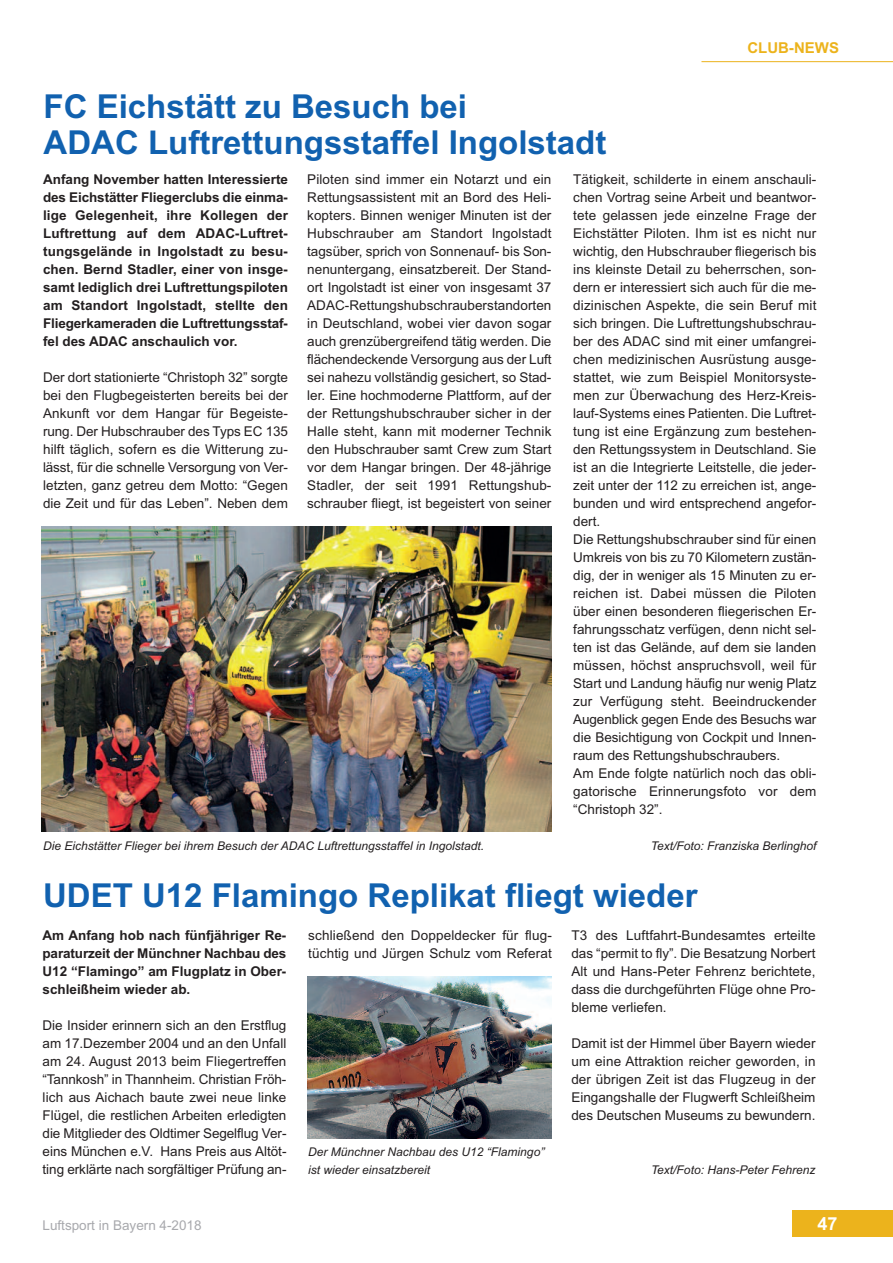
<style>
.page{position:relative;width:893px;height:1263px;background:#fff}
.page>*{position:absolute;margin:0;border:0;box-sizing:border-box;transform-origin:0 0}
.t1{font:700 33px/36.6px "Arial";color:#1161af}
.t2{font:700 18px "Arial";color:#fff}
.t3{font:700 15px "Arial";color:#ecb31c}
.t4{font:13.5px/18px "Arial";color:#231f20;text-align:justify}
.t5{font:700 13.5px/18px "Arial";color:#231f20;text-align:justify}
.t6{font:13.5px "Arial";color:#a8a9ad}
.t7{font:italic 12px/18px "Arial";color:#231f20}
</style>
<div class="page">
<div style="left:792px;top:1211px;width:101px;height:26px;background:#ecb31c"></div>
<hr style="left:701px;top:61px;width:192px;height:1px;background:#ecb31c">
<img style="left:42px;top:527px;width:510px;height:305px">
<img style="left:307px;top:977px;width:244px;height:161px">
<h1 class="t1" style="left:44px;top:88px;width:564px">FC Eichstätt zu Besuch bei<br>ADAC Luftrettungsstaffel Ingolstadt</h1>
<p class="t3" style="left:747px;top:39px;width:93px">CLUB-NEWS</p>
<p class="t5" style="left:43px;top:170px;width:246px">Anfang November hatten Interessierte des Eichstätter Fliegerclubs die einma&shy;lige Gelegenheit, ihre Kollegen der Luftrettung auf dem ADAC-Luftret&shy;tungsgelände in Ingolstadt zu besu&shy;chen. Bernd Stadler, einer von insge&shy;samt lediglich drei Luftrettungspiloten am Standort Ingolstadt, stellte den Fliegerkameraden die Luftrettungsstaf&shy;fel des ADAC anschaulich vor.</p>
<p class="t4" style="left:43px;top:368px;width:246px">Der dort stationierte “Christoph 32” sorgte bei den Flugbegeisterten bereits bei der Ankunft vor dem Hangar für Begeiste&shy;rung. Der Hubschrauber des Typs EC 135 hilft täglich, sofern es die Witterung zu&shy;lässt, für die schnelle Versorgung von Ver&shy;letzten, ganz getreu dem Motto: “Gegen die Zeit und für das Leben”. Neben dem</p>
<p class="t4" style="left:307px;top:170px;width:246px">Piloten sind immer ein Notarzt und ein Rettungsassistent mit an Bord des Heli&shy;kopters. Binnen weniger Minuten ist der Hubschrauber am Standort Ingolstadt tagsüber, sprich von Sonnenauf- bis Son&shy;nenuntergang, einsatzbereit. Der Stand&shy;ort Ingolstadt ist einer von insgesamt 37<br>ADAC-Rettungshubschrauberstandorten in Deutschland, wobei vier davon sogar auch grenzübergreifend tätig werden. Die flächendeckende Versorgung aus der Luft sei nahezu vollständig gesichert, so Stad&shy;ler. Eine hochmoderne Plattform, auf der der Rettungshubschrauber sicher in der Halle steht, kann mit moderner Technik den Hubschrauber samt Crew zum Start vor dem Hangar bringen. Der 48-jährige Stadler, der seit 1991 Rettungshub&shy;schrauber fliegt, ist begeistert von seiner</p>
<p class="t4" style="left:573px;top:170px;width:245px;text-align:left">Tätigkeit, schilderte in einem anschauli&shy;chen Vortrag seine Arbeit und beantwor&shy;tete gelassen jede einzelne Frage der Eichstätter Piloten. Ihm ist es nicht nur wichtig, den Hubschrauber fliegerisch bis ins kleinste Detail zu beherrschen, son&shy;dern er interessiert sich auch für die me&shy;dizinischen Aspekte, die sein Beruf mit sich bringen. Die Luftrettungshubschrau&shy;ber des ADAC sind mit einer umfangrei&shy;chen medizinischen Ausrüstung ausge&shy;stattet, wie zum Beispiel Monitorsyste&shy;men zur Überwachung des Herz-Kreis&shy;lauf-Systems eines Patienten. Die Luftret&shy;tung ist eine Ergänzung zum bestehen&shy;den Rettungssystem in Deutschland. Sie ist an die Integrierte Leitstelle, die jeder&shy;zeit unter der 112 zu erreichen ist, ange&shy;bunden und wird entsprechend angefor&shy;dert.<br>Die Rettungshubschrauber sind für einen Umkreis von bis zu 70 Kilometern zustän&shy;dig, der in weniger als 15 Minuten zu er&shy;reichen ist. Dabei müssen die Piloten über einen besonderen fliegerischen Er&shy;fahrungsschatz verfügen, denn nicht sel&shy;ten ist das Gelände, auf dem sie landen müssen, höchst anspruchsvoll, weil für Start und Landung häufig nur wenig Platz zur Verfügung steht. Beeindruckender Augenblick gegen Ende des Besuchs war die Besichtigung von Cockpit und Innen&shy;raum des Rettungshubschraubers.<br>Am Ende folgte natürlich noch das obli&shy;gatorische Erinnerungsfoto vor dem “Christoph 32”.</p>
<p class="t7" style="left:651px;top:837px;width:167px">Text/Foto: Franziska Berlinghof</p>
<p class="t7" style="left:43px;top:837px;width:443px">Die Eichstätter Flieger bei ihrem Besuch der ADAC Luftrettungsstaffel in Ingolstadt.</p>
<h1 class="t1" style="left:43px;top:877px;width:656px">UDET U12 Flamingo Replikat fliegt wieder</h1>
<p class="t5" style="left:43px;top:926px;width:245px">Am Anfang hob nach fünfjähriger Re&shy;paraturzeit der Münchner Nachbau des U12 “Flamingo” am Flugplatz in Ober&shy;schleißheim wieder ab.</p>
<p class="t4" style="left:43px;top:1016px;width:245px">Die Insider erinnern sich an den Erstflug am 17.Dezember 2004 und an den Unfall am 24. August 2013 beim Fliegertreffen “Tannkosh” in Thannheim. Christian Fröh&shy;lich aus Aichach baute zwei neue linke Flügel, die restlichen Arbeiten erledigten die Mitglieder des Oldtimer Segelflug Ver&shy;eins München e.V. Hans Preis aus Altöt&shy;ting erklärte nach sorgfältiger Prüfung an-</p>
<p class="t4" style="left:308px;top:926px;width:245px">schließend den Doppeldecker für flug&shy;tüchtig und Jürgen Schulz vom Referat</p>
<p class="t4" style="left:571px;top:926px;width:246px">T3 des Luftfahrt-Bundesamtes erteilte das “permit to fly”. Die Besatzung Norbert Alt und Hans-Peter Fehrenz berichtete, dass die durchgeführten Flüge ohne Pro&shy;bleme verliefen.</p>
<p class="t4" style="left:571px;top:1034px;width:246px">Damit ist der Himmel über Bayern wieder um eine Attraktion reicher geworden, in der übrigen Zeit ist das Flugzeug in der Eingangshalle der Flugwerft Schleißheim des Deutschen Museums zu bewundern.</p>
<p class="t7" style="left:308px;top:1143px;width:238px">Der Münchner Nachbau des U12 “Flamingo” ist wieder einsatzbereit</p>
<p class="t7" style="left:651px;top:1161px;width:166px">Text/Foto: Hans-Peter Fehrenz</p>
<p class="t6" style="left:43px;top:1217px;width:161px">Luftsport in Bayern 4-2018</p>
<h2 class="t2" style="left:817px;top:1213px;width:22px">47</h2>
</div>
